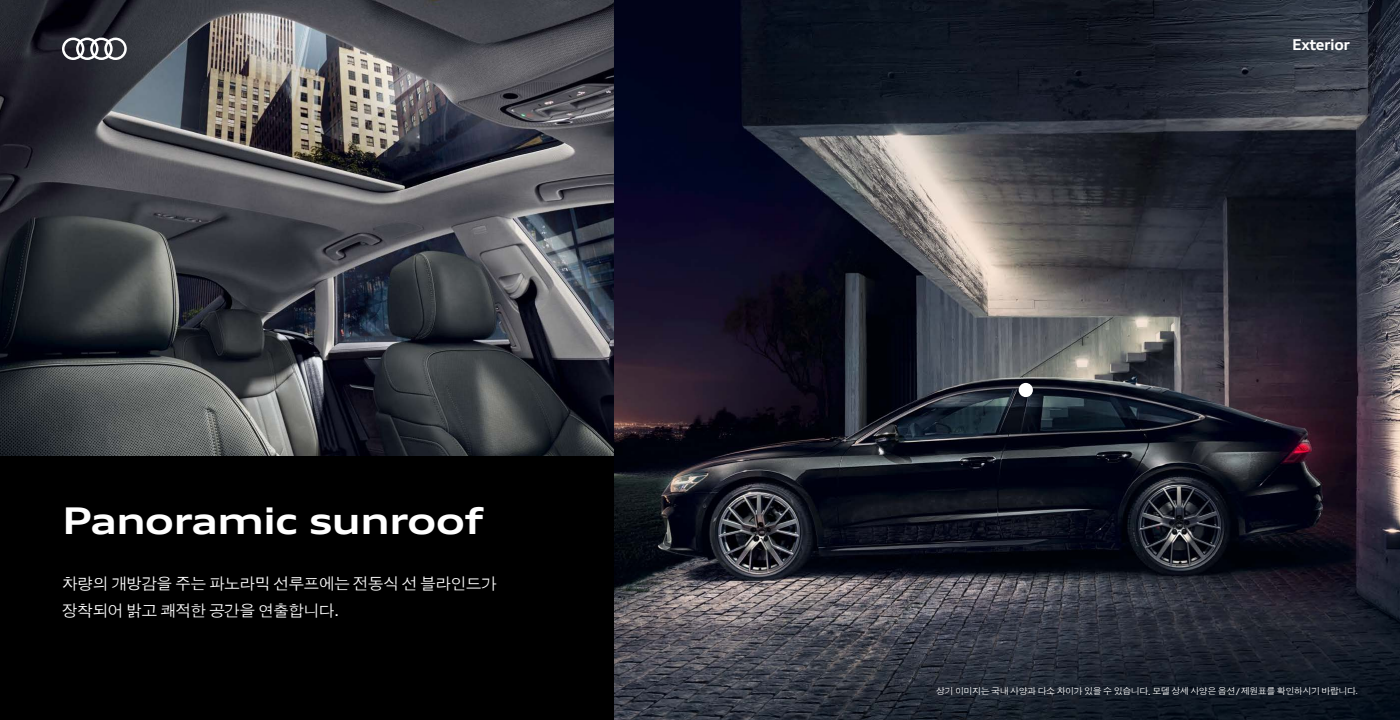
<style>
.page{position:relative;width:1400px;height:720px;background:#fff}
.page>*{position:absolute;margin:0;border:0;box-sizing:border-box;transform-origin:0 0}
.t1{font:700 expanded 37px "Audi Type";letter-spacing:-.025em;color:#fff}
.t2{font:16px/27px "Audi Type KR";letter-spacing:-.05em;color:#fff}
.t3{font:700 expanded 15px "Audi Type";letter-spacing:-.025em;color:#fff}
.t4{font:9px "Audi Type KR";letter-spacing:-.05em;color:#fff}
.s1{font-family:"Audi Type";font-stretch:expanded}
.s2{font-family:"Audi Type";font-stretch:expanded;font-size:8px}
</style>
<div class="page">
<img style="left:614px;top:0;width:786px;height:720px">
<div style="left:0;top:0;width:614px;height:720px;background:#000"></div>
<img style="left:0;top:0;width:614px;height:456px">
<svg style="left:62px;top:38px;width:65px;height:22px"></svg>
<div style="left:1019px;top:383px;width:14px;height:14px;background:#fff;border-radius:50%"></div>
<h1 class="t1" style="left:62px;top:498px;width:423px">Panoramic sunroof</h1>
<h2 class="t2" style="left:62px;top:569px;width:437px">차량의 개방감을 주는 파노라믹 선루프에는 전동식 선 블라인드가 장착되어 밝고 쾌적한 공간을 연출합니다<span class="s1">.</span></h2>
<h3 class="t3" style="left:1292px;top:35px;width:59px">Exterior</h3>
<p class="t4" style="left:936px;top:686px;width:424px">상기 이미지는 국내 사양과 다소 차이가 있을 수 있습니다<span class="s1">.</span> 모델 상세 사양은 옵션<span class="s1">/</span>제원표를 확인하시기 바랍니다<span class="s2">.</span></p>
</div>
